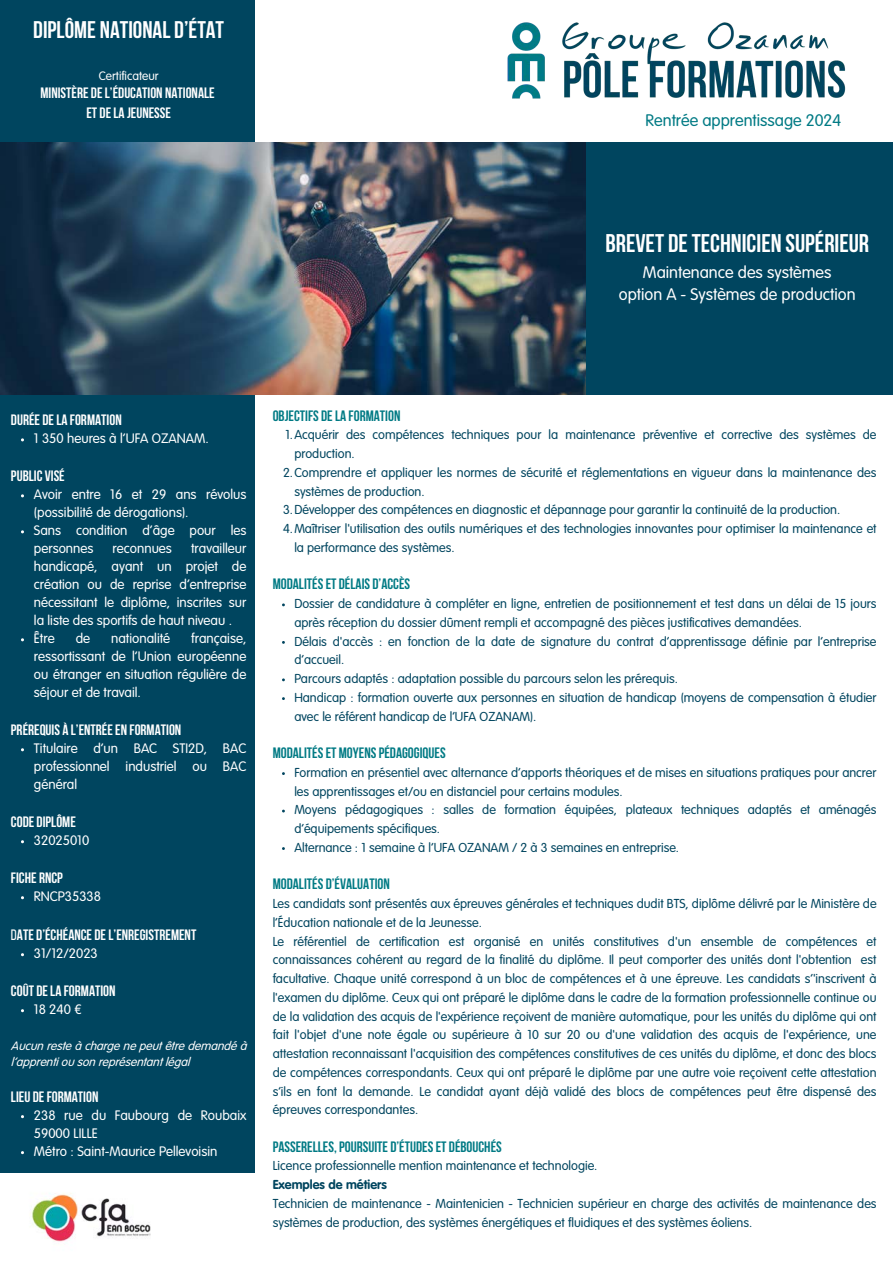
<style>
.page{position:relative;width:893px;height:1264px;background:#fff}
.page>*{position:absolute;margin:0;border:0;box-sizing:border-box;transform-origin:0 0}
.t1{font:700 25.5px "Bebas Neue";color:#fff}
.t2{font:700 24px "Bebas Neue";color:#fff}
.t3{font:300 16.5px "VAG Rounded Std";color:#fff}
.t4{font:300 16.5px "VAG Rounded Std";color:#007a84}
.t5{font:700 15px "Bebas Neue";color:#fff}
.t6{font:700 15px "Bebas Neue";color:#007a84}
.t7{font:300 13.5px/18px "VAG Rounded Std";color:#fff}
.t8{font:300 12.75px/18.8px "VAG Rounded Std";color:#00455f}
.t9{font:700 12.75px "VAG Rounded Std";color:#00455f}
.t10{font:italic 300 12px/16px "VAG Rounded";color:#fff}
.t11{font:300 12px "VAG Rounded Std";color:#fff}
.s1{font-weight:400}
</style>
<div class="page">
<div style="left:0;top:0;width:254px;height:1172px;background:#00455f"></div>
<img style="left:0;top:142px;width:585px;height:252px">
<div style="left:585px;top:142px;width:307px;height:252px;background:#00455f"></div>
<img style="left:507px;top:22px;width:339px;height:77px">
<img style="left:30px;top:1193px;width:121px;height:49px">
<p class="t2" style="left:33px;top:20px;width:192px">DIPLÔME NATIONAL D’ÉTAT</p>
<p class="t11" style="left:99px;top:70px;width:61px">Certificateur</p>
<p class="t5" style="left:40px;top:86px;width:176px">MINISTÈRE DE L’ÉDUCATION NATIONALE</p>
<p class="t5" style="left:86px;top:106px;width:86px">ET DE LA JEUNESSE</p>
<p class="t4" style="left:645px;top:114px;width:197px">Rentrée apprentissage 2024</p>
<p class="t1" style="left:605px;top:233px;width:265px">BREVET DE TECHNICIEN SUPÉRIEUR</p>
<p class="t3" style="left:643px;top:265px;width:190px">Maintenance des systèmes</p>
<p class="t3" style="left:618px;top:287px;width:238px">option A - Systèmes de production</p>
<p class="t5" style="left:11px;top:414px;width:112px">DURÉE DE LA FORMATION</p>
<p class="t7" style="left:34px;top:431px;width:176px">1 350 heures à l’UFA OZANAM.</p>
<p class="t5" style="left:11px;top:470px;width:55px">PUBLIC VISÉ</p>
<p class="t7" style="left:34px;top:486px;width:214px">Avoir entre 16 et 29 ans révolus (possibilité de dérogations).</p>
<p class="t7" style="left:34px;top:522px;width:214px">Sans condition d’âge pour les personnes</p>
<p class="t7" style="left:34px;top:540px;width:214px;text-align:justify;text-indent:157px">travailleur handicapé, ayant un projet de création ou de reprise d’entreprise nécessitant le diplôme, inscrites sur la liste des sportifs de haut niveau .</p>
<p class="t7" style="left:34px;top:630px;width:22px">Être</p>
<p class="t7" style="left:76px;top:630px;width:16px">de</p>
<p class="t7" style="left:111px;top:630px;width:61px">nationalité</p>
<p class="t7" style="left:113px;top:540px;width:61px">reconnues</p>
<p class="t7" style="left:34px;top:630px;width:214px;text-align:justify;text-indent:157px">française, ressortissant de l’Union européenne ou étranger en situation régulière de séjour et de travail.</p>
<p class="t5" style="left:11px;top:724px;width:172px">PRÉREQUIS À L’ENTRÉE EN FORMATION</p>
<p class="t7" style="left:34px;top:740px;width:214px;text-align:justify">Titulaire d’un BAC STI2D, BAC professionnel industriel ou BAC général</p>
<p class="t5" style="left:11px;top:816px;width:66px">CODE DIPLÔME</p>
<p class="t7" style="left:34px;top:832px;width:57px">32025010</p>
<p class="t5" style="left:11px;top:872px;width:53px">FICHE RNCP</p>
<p class="t7" style="left:34px;top:888px;width:69px">RNCP35338</p>
<p class="t5" style="left:11px;top:928px;width:187px"><span class="s1">D</span>ATE D’ÉCHÉANCE DE L’ENREGISTREMENT</p>
<p class="t7" style="left:34px;top:945px;width:65px">31/12/2023</p>
<p class="t5" style="left:11px;top:984px;width:106px">COÛT DE LA FORMATION</p>
<p class="t7" style="left:34px;top:1001px;width:49px">18 240 €</p>
<p class="t10" style="left:11px;top:1038px;width:237px">Aucun reste à charge ne peut être demandé à l’apprenti ou son représentant légal</p>
<p class="t5" style="left:11px;top:1090px;width:89px">LIEU DE FORMATION</p>
<p class="t7" style="left:34px;top:1107px;width:214px">238 rue du Faubourg de Roubaix<br>59000 LILLE</p>
<p class="t7" style="left:34px;top:1143px;width:185px">Métro : Saint-Maurice Pellevoisin</p>
<p class="t6" style="left:273px;top:409px;width:129px">OBJECTIFS DE LA FORMATION</p>
<p class="t8" style="left:294px;top:426px;width:583px;text-indent:-9px">1.Acquérir des compétences techniques pour la maintenance préventive et corrective des systèmes de production.</p>
<p class="t8" style="left:294px;top:464px;width:583px;text-indent:-11px">2.Comprendre et appliquer les normes de sécurité et réglementations en vigueur dans la maintenance des systèmes de production.</p>
<p class="t8" style="left:283px;top:501px;width:558px">3.Développer des compétences en diagnostic et dépannage pour garantir la continuité de la production.</p>
<p class="t8" style="left:294px;top:520px;width:583px;text-indent:-11px">4.Maîtriser l'utilisation des outils numériques et des technologies innovantes pour optimiser la maintenance et la performance des systèmes.</p>
<p class="t6" style="left:273px;top:578px;width:139px">MODALITÉS ET DÉLAIS D’ACCÈS</p>
<p class="t8" style="left:294px;top:595px;width:583px">Dossier de candidature à compléter en ligne, entretien de positionnement et test dans un délai de 15 jours après réception du dossier dûment rempli et accompagné des pièces justificatives demandées.</p>
<p class="t8" style="left:294px;top:633px;width:583px">Délais d'accès : en fonction de la date de signature du contrat d’apprentissage définie par l’entreprise d’accueil.</p>
<p class="t8" style="left:294px;top:670px;width:385px">Parcours adaptés : adaptation possible du parcours selon les prérequis.</p>
<p class="t8" style="left:294px;top:689px;width:583px">Handicap : formation ouverte aux personnes en situation de handicap (moyens de compensation à étudier avec le référent handicap de l’UFA OZANAM).</p>
<p class="t6" style="left:273px;top:746px;width:174px">MODALITÉS ET MOYENS PÉDAGOGIQUES</p>
<p class="t8" style="left:294px;top:764px;width:583px">Formation en présentiel avec alternance d’apports théoriques et de mises en situations pratiques pour ancrer les apprentissages et/ou en distanciel pour certains modules.</p>
<p class="t8" style="left:294px;top:801px;width:583px">Moyens pédagogiques : salles de formation équipées, plateaux techniques adaptés et aménagés d’équipements spécifiques.</p>
<p class="t8" style="left:294px;top:839px;width:386px">Alternance : 1 semaine à l’UFA OZANAM / 2 à 3 semaines en entreprise.</p>
<p class="t6" style="left:273px;top:878px;width:119px">MODALITÉS D’ÉVALUATION</p>
<p class="t8" style="left:273px;top:895px;width:605px">Les candidats sont présentés aux épreuves générales et techniques dudit BTS, diplôme délivré par le Ministère de l’Éducation nationale et de la Jeunesse.</p>
<p class="t8" style="left:273px;top:932px;width:605px;text-align:justify">Le référentiel de certification est organisé en unités constitutives d'un ensemble de compétences et connaissances cohérent au regard de la finalité du diplôme. Il peut comporter des unités dont l'obtention est facultative. Chaque unité correspond à un bloc de compétences et à une épreuve. Les candidats s’'inscrivent à l'examen du diplôme. Ceux qui ont préparé le diplôme dans le cadre de la formation professionnelle continue ou de la validation des acquis de l'expérience reçoivent de manière automatique, pour les unités du diplôme qui ont fait l'objet d'une note égale ou supérieure à 10 sur 20 ou d'une validation des acquis de l'expérience, une attestation reconnaissant l'acquisition des compétences constitutives de ces unités du diplôme, et donc des blocs de compétences correspondants. Ceux qui ont préparé le diplôme par une autre voie reçoivent cette attestation s’ils en font la demande. Le candidat ayant déjà validé des blocs de compétences peut être dispensé des épreuves correspondantes.</p>
<p class="t6" style="left:273px;top:1140px;width:231px">PASSERELLES, POURSUITE D’ÉTUDES ET DÉBOUCHÉS</p>
<p class="t8" style="left:273px;top:1157px;width:326px">Licence professionnelle mention maintenance et technologie.</p>
<p class="t9" style="left:273px;top:1179px;width:116px">Exemples de métiers</p>
<p class="t8" style="left:273px;top:1195px;width:605px">Technicien de maintenance - Maintenicien - Technicien supérieur en charge des activités de maintenance des systèmes de production, des systèmes énergétiques et fluidiques et des systèmes éoliens.</p>
</div>
